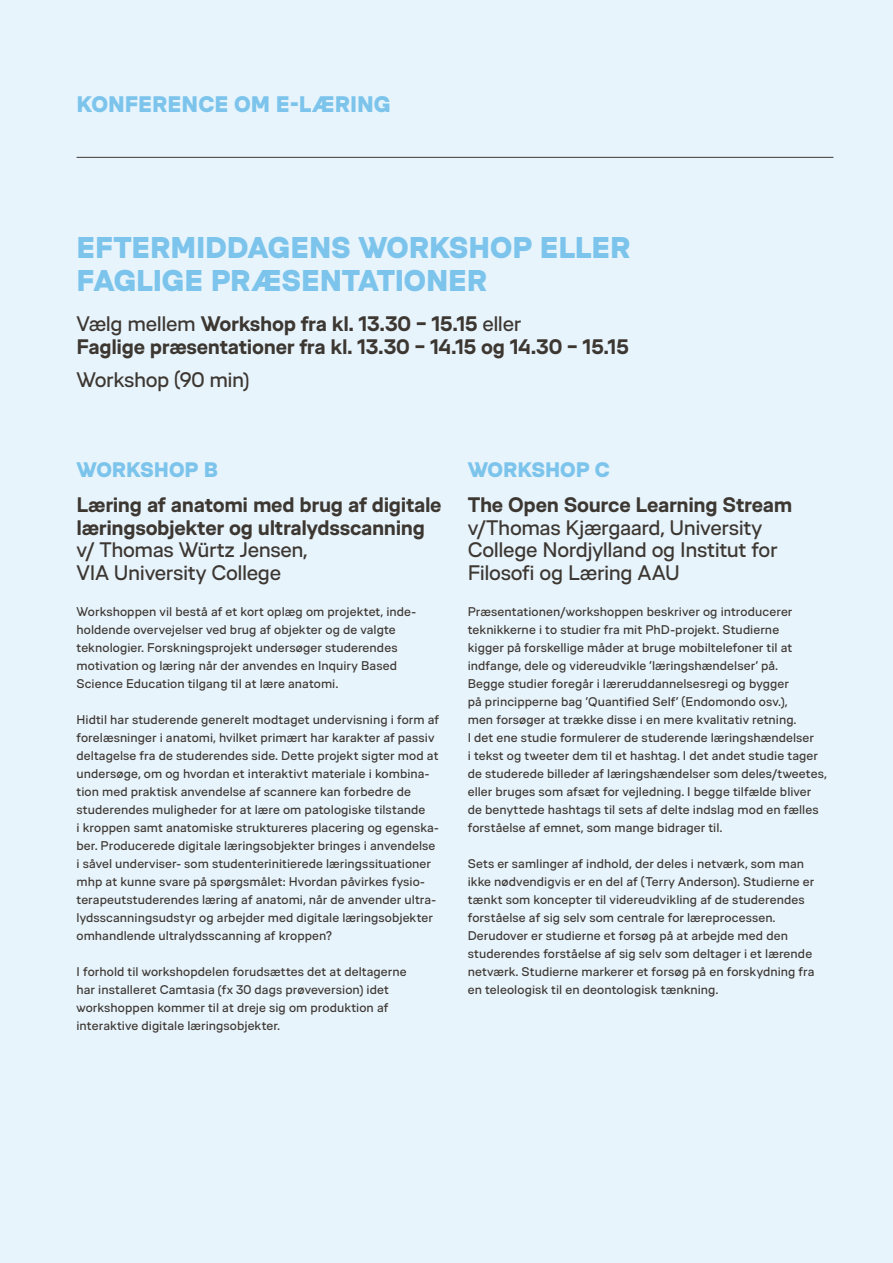
<style>
.page{position:relative;width:893px;height:1263px;background:#e7f4fc}
.page>*{position:absolute;margin:0;border:0;box-sizing:border-box;transform-origin:0 0}
.t1{font:900 30px/33px "VIA Type";letter-spacing:-.005em;color:#7cc4eb}
.t2{font:900 22.5px "VIA Type";color:#7cc4eb}
.t3{font:700 21px/22.5px "VIA Type";letter-spacing:-.015em;color:#3d3732}
.t4{font:21px/22.5px "VIA Type";letter-spacing:-.02em;color:#3d3732}
.t5{font:900 21px "VIA Type";color:#7cc4eb}
.t6{font:12.6px/18px "VIA Type";letter-spacing:.005em;color:#3d3732}
.s1{font-weight:400}
</style>
<div class="page">
<hr style="left:77px;top:157px;width:756px;height:1px;background:#3d3732">
<h2 class="t2" style="left:77px;top:90px;width:316px">KONFERENCE OM E-LÆRING</h2>
<h1 class="t1" style="left:77px;top:230px;width:555px">EFTERMIDDAGENS WORKSHOP ELLER<br>FAGLIGE PRÆSENTATIONER</h1>
<h3 class="t3" style="left:77px;top:313px;width:554px"><span class="s1">Vælg mellem</span> Workshop fra kl. 13.30 – 15.15 <span class="s1">eller<br></span>Faglige præsentationer fra kl. 13.30 – 14.15 og 14.30 – 15.15</h3>
<h3 class="t4" style="left:77px;top:368px;width:174px">Workshop (90 min)</h3>
<h3 class="t5" style="left:77px;top:457px;width:143px">WORKSHOP B</h3>
<h3 class="t5" style="left:468px;top:457px;width:144px">WORKSHOP C</h3>
<h3 class="t3" style="left:77px;top:494px;width:367px">Læring af anatomi med brug af digitale læringsobjekter og ultralydsscanning</h3>
<h3 class="t4" style="left:77px;top:539px;width:233px">v/ Thomas Würtz Jensen,<br>VIA University College</h3>
<p class="t6" style="left:77px;top:603px;width:340px">Workshoppen vil bestå af et kort oplæg om projektet, inde&shy;holdende overvejelser ved brug af objekter og de valgte teknologier. Forskningsprojekt undersøger studerendes motivation og læring når der anvendes en Inquiry Based Science Education tilgang til at lære anatomi.</p>
<p class="t6" style="left:77px;top:711px;width:364px">Hidtil har studerende generelt modtaget undervisning i form af forelæsninger i anatomi, hvilket primært har karakter af passiv deltagelse fra de studerendes side. Dette projekt sigter mod at undersøge, om og hvordan et interaktivt materiale i kombina&shy;tion med praktisk anvendelse af scannere kan forbedre de studerendes muligheder for at lære om patologiske tilstande<br>i kroppen samt anatomiske struktureres placering og egenska&shy;ber. Producerede digitale læringsobjekter bringes i anvendelse i såvel underviser- som studenterinitierede læringssituationer mhp at kunne svare på spørgsmålet: Hvordan påvirkes fysio&shy;terapeutstuderendes læring af anatomi, når de anvender ultra&shy;lydsscanningsudstyr og arbejder med digitale læringsobjekter omhandlende ultralydsscanning af kroppen?</p>
<p class="t6" style="left:77px;top:963px;width:332px">I forhold til workshopdelen forudsættes det at deltagerne har installeret Camtasia (fx 30 dags prøveversion) idet workshoppen kommer til at dreje sig om produktion af interaktive digitale læringsobjekter.</p>
<h3 class="t3" style="left:468px;top:494px;width:326px">The Open Source Learning Stream</h3>
<h3 class="t4" style="left:468px;top:516px;width:311px">v/Thomas Kjærgaard, University<br>College Nordjylland og Institut for<br>Filosofi og Læring AAU</h3>
<p class="t6" style="left:468px;top:603px;width:360px">Præsentationen/workshoppen beskriver og introducerer teknikkerne i to studier fra mit PhD-projekt. Studierne<br>kigger på forskellige måder at bruge mobiltelefoner til at indfange, dele og videreudvikle ’læringshændelser’ på.<br>Begge studier foregår i læreruddannelsesregi og bygger<br>på principperne bag ’Quantified Self’ (Endomondo osv.),<br>men forsøger at trække disse i en mere kvalitativ retning.<br>I det ene studie formulerer de studerende læringshændelser<br>i tekst og tweeter dem til et hashtag. I det andet studie tager de studerede billeder af læringshændelser som deles/tweetes, eller bruges som afsæt for vejledning. I begge tilfælde bliver de benyttede hashtags til sets af delte indslag mod en fælles forståelse af emnet, som mange bidrager til.</p>
<p class="t6" style="left:468px;top:855px;width:348px">Sets er samlinger af indhold, der deles i netværk, som man ikke nødvendigvis er en del af (Terry Anderson). Studierne er tænkt som koncepter til videreudvikling af de studerendes forståelse af sig selv som centrale for læreprocessen.<br>Derudover er studierne et forsøg på at arbejde med den studerendes forståelse af sig selv som deltager i et lærende netværk. Studierne markerer et forsøg på en forskydning fra en teleologisk til en deontologisk tænkning.</p>
</div>
